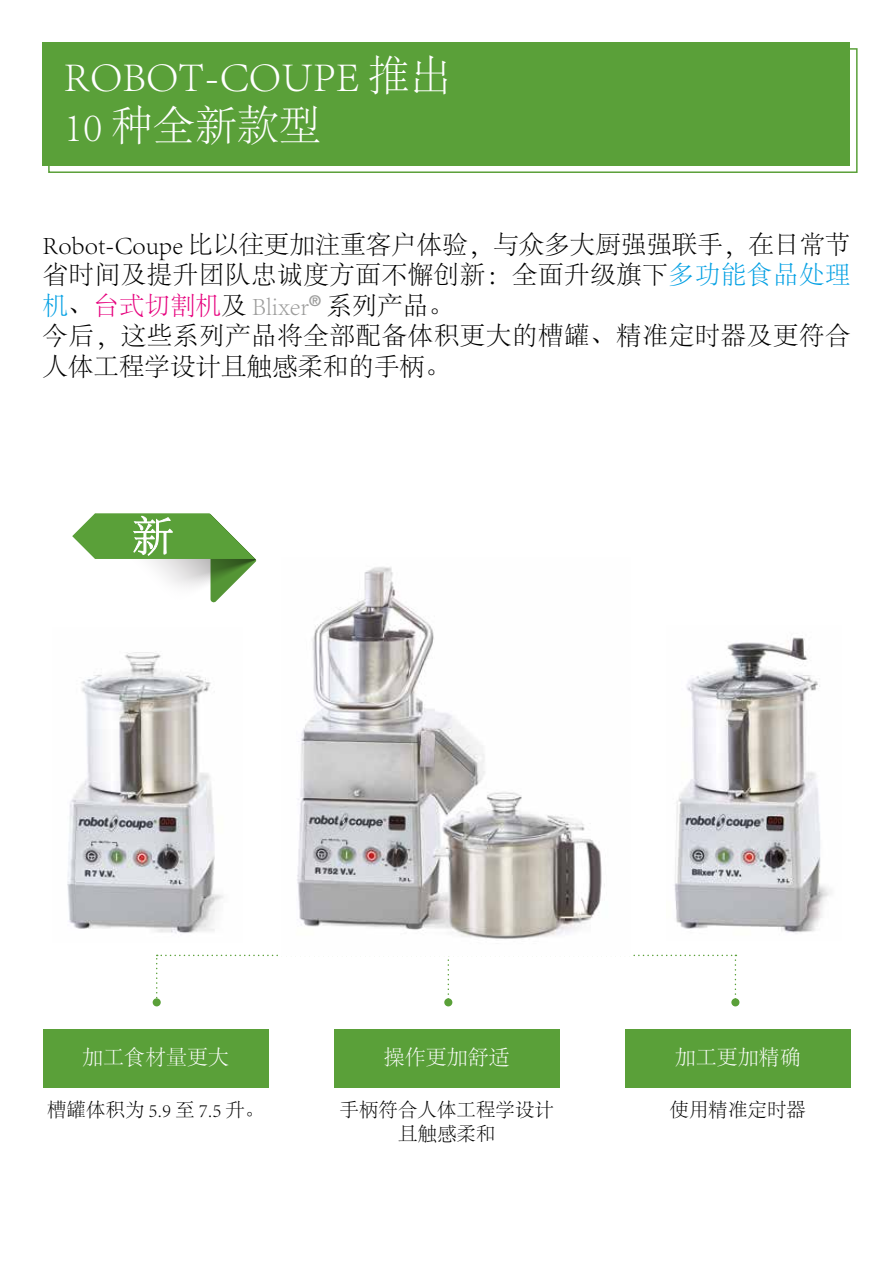
<style>
.page{position:relative;width:893px;height:1263px;background:#fff}
.page>*{position:absolute;margin:0;border:0;box-sizing:border-box;transform-origin:0 0}
.t1{font:300 42px/50.4px "Adobe Song Std";color:#fff}
.t2{font:300 25.5px/30.6px "Adobe Song Std";color:#000}
.t3{font:300 21px "Adobe Song Std";color:#fff}
.t4{font:300 19.5px/23.4px "Adobe Song Std";color:#000;text-align:center}
.s1{color:#009fe3}
.s2{color:#e6007d}
.s3{color:#9d9d9c}
</style>
<div class="page">
<div style="left:48px;top:48px;width:810px;height:125px;border:2px solid #5aa039"></div>
<div style="left:43px;top:43px;width:807px;height:123px;background:#5aa039"></div>
<div style="left:43px;top:1029px;width:225px;height:58px;background:#5aa039"></div>
<div style="left:334px;top:1029px;width:225px;height:58px;background:#5aa039"></div>
<div style="left:625px;top:1029px;width:225px;height:58px;background:#5aa039"></div>
<div style="left:444px;top:998px;width:8px;height:8px;background:#5aa039;border-radius:50%"></div>
<svg style="left:72px;top:513px;width:184px;height:90px"></svg>
<svg style="left:156px;top:955px;width:580px;height:48px"></svg>
<div style="left:153px;top:998px;width:8px;height:8px;background:#5aa039;border-radius:50%"></div>
<div style="left:731px;top:998px;width:8px;height:8px;background:#5aa039;border-radius:50%"></div>
<img style="left:297px;top:567px;width:308px;height:372px">
<img style="left:674px;top:637px;width:157px;height:297px">
<img style="left:67px;top:652px;width:156px;height:282px">
<h1 class="t1" style="left:64px;top:52px;width:390px">ROBOT-COUPE 推出<br>10 种全新款型</h1>
<p class="t2" style="left:43px;top:230px;width:810px">Robot-Coupe 比以往更加注重客户体验，与众多大厨强强联手，在日常节省时间及提升团队忠诚度方面不懈创新：全面升级旗下<span class="s1">多功能食品处理机</span>、<span class="s2">台式切割机</span>及 <span class="s3">Blixer</span><sup>®</sup> 系列产品。<br>今后，这些系列产品将全部配备体积更大的槽罐、精准定时器及更符合人体工程学设计且触感柔和的手柄。</p>
<p class="t3" style="left:82px;top:1046px;width:149px">加工食材量更大</p>
<p class="t3" style="left:384px;top:1046px;width:128px">操作更加舒适</p>
<p class="t3" style="left:675px;top:1046px;width:128px">加工更加精确</p>
<p class="t4" style="left:47px;top:1099px;width:219px">槽罐体积为 5.9 至 7.5 升。</p>
<p class="t4" style="left:339px;top:1099px;width:216px">手柄符合人体工程学设计且触感柔和</p>
<p class="t4" style="left:669px;top:1099px;width:138px">使用精准定时器</p>
</div>
